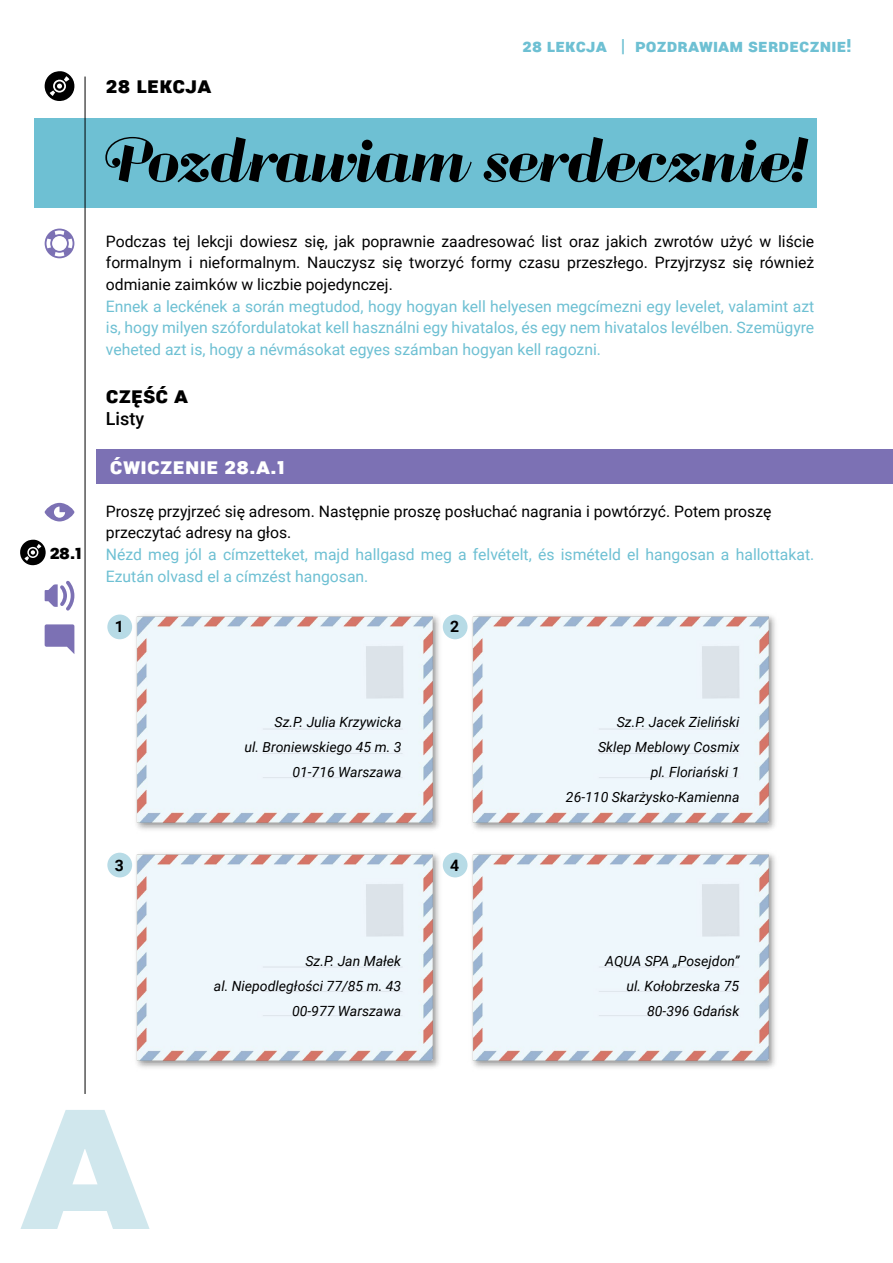
<style>
.page{position:relative;width:893px;height:1263px;background:#fff}
.page>*{position:absolute;margin:0;border:0;box-sizing:border-box;transform-origin:0 0}
.t1{font:56.25px "Lombard";letter-spacing:-.005em;color:#000}
.t2{font:900 22.5px "Roboto";letter-spacing:.01em;color:#fff}
.t3{font:900 22.5px "Roboto";letter-spacing:.005em;color:#000}
.t4{font:900 19.5px "Roboto";color:#000}
.t5{font:900 18px "Roboto";letter-spacing:.01em;color:#6ec0d3}
.t6{font:500 18px "Roboto";color:#000}
.t7{font:15.75px/21.6px "Roboto";color:#6ec0d3;text-align:justify}
.t8{font:15.75px/21.6px "Roboto";color:#000;text-align:justify}
.t9{font:700 15.75px "Roboto";color:#000}
.t10{font:italic 14.1px/25px "Roboto";color:#000;text-align:right}
</style>
<div class="page">
<div style="left:34px;top:118px;width:782px;height:89px;background:#6ec0d3"></div>
<div style="left:97px;top:450px;width:796px;height:34px;background:#7c71b4"></div>
<svg style="left:21px;top:1110px;width:129px;height:119px"></svg>
<hr style="left:85px;top:77px;width:1px;height:1017px;background:#000">
<svg style="left:45px;top:71px;width:29px;height:30px"></svg>
<svg style="left:45px;top:229px;width:29px;height:29px"></svg>
<svg style="left:45px;top:503px;width:29px;height:18px"></svg>
<svg style="left:45px;top:580px;width:29px;height:31px"></svg>
<svg style="left:20px;top:540px;width:26px;height:25px"></svg>
<svg style="left:45px;top:624px;width:29px;height:30px"></svg>
<img style="left:110px;top:615px;width:335px;height:207px">
<img style="left:445px;top:615px;width:330px;height:207px">
<img style="left:109px;top:822px;width:336px;height:246px">
<img style="left:445px;top:822px;width:330px;height:246px">
<div style="left:107px;top:614px;width:25px;height:25px;background:#b7dbe6;border-radius:50%"></div>
<div style="left:443px;top:614px;width:25px;height:25px;background:#b7dbe6;border-radius:50%"></div>
<div style="left:107px;top:853px;width:25px;height:24px;background:#b7dbe6;border-radius:50%"></div>
<div style="left:443px;top:853px;width:25px;height:24px;background:#b7dbe6;border-radius:50%"></div>
<p class="t4" style="left:50px;top:538px;width:33px">28.1</p>
<h2 class="t3" style="left:106px;top:70px;width:107px">28 LEKCJA</h2>
<p class="t5" style="left:522px;top:33px;width:331px">28 LEKCJA | pozdrawiam serdecznie!</p>
<h1 class="t1" style="left:106px;top:115px;width:706px">Pozdrawiam serdecznie!</h1>
<p class="t8" style="left:106px;top:230px;width:710px">Podczas tej lekcji dowiesz się, jak poprawnie zaadresować list oraz jakich zwrotów użyć w liście formalnym i nieformalnym. Nauczysz się tworzyć formy czasu przeszłego. Przyjrzysz się również odmianie zaimków w liczbie pojedynczej.</p>
<p class="t7" style="left:106px;top:295px;width:710px">Ennek a leckének a során megtudod, hogy hogyan kell helyesen megcímezni egy levelet, valamint azt is, hogy milyen szófordulatokat kell használni egy hivatalos, és egy nem hivatalos levélben. Szemügyre veheted azt is, hogy a névmásokat egyes számban hogyan kell ragozni.</p>
<h2 class="t3" style="left:106px;top:379px;width:84px">CZĘŚĆ A</h2>
<p class="t6" style="left:106px;top:406px;width:40px">Listy</p>
<h2 class="t2" style="left:110px;top:450px;width:176px">ćwiczenie 28.A.1</h2>
<p class="t8" style="left:106px;top:500px;width:667px">Proszę przyjrzeć się adresom. Następnie proszę posłuchać nagrania i powtórzyć. Potem proszę przeczytać adresy na głos.</p>
<p class="t7" style="left:106px;top:543px;width:710px">Nézd meg jól a címzetteket, majd hallgasd meg a felvételt, és ismételd el hangosan a hallottakat.<br>Ezután olvasd el a címzést hangosan.</p>
<p class="t9" style="left:115px;top:616px;width:11px">1</p>
<p class="t9" style="left:450px;top:616px;width:11px">2</p>
<p class="t10" style="left:245px;top:709px;width:159px">Sz.P. Julia Krzywicka<br>ul. Broniewskiego 45 m. 3<br>01-716 Warszawa</p>
<p class="t10" style="left:566px;top:709px;width:175px">Sz.P. Jacek Zieliński<br>Sklep Meblowy Cosmix<br>pl. Floriański 1<br>26-110 Skarżysko-Kamienna</p>
<p class="t9" style="left:115px;top:854px;width:11px">3</p>
<p class="t9" style="left:450px;top:854px;width:11px">4</p>
<p class="t10" style="left:214px;top:948px;width:189px">Sz.P. Jan Małek<br>al. Niepodległości 77/85 m. 43<br>00-977 Warszawa</p>
<p class="t10" style="left:605px;top:948px;width:136px">AQUA SPA „Posejdon” ul. Kołobrzeska 75<br>80-396 Gdańsk</p>
</div>
